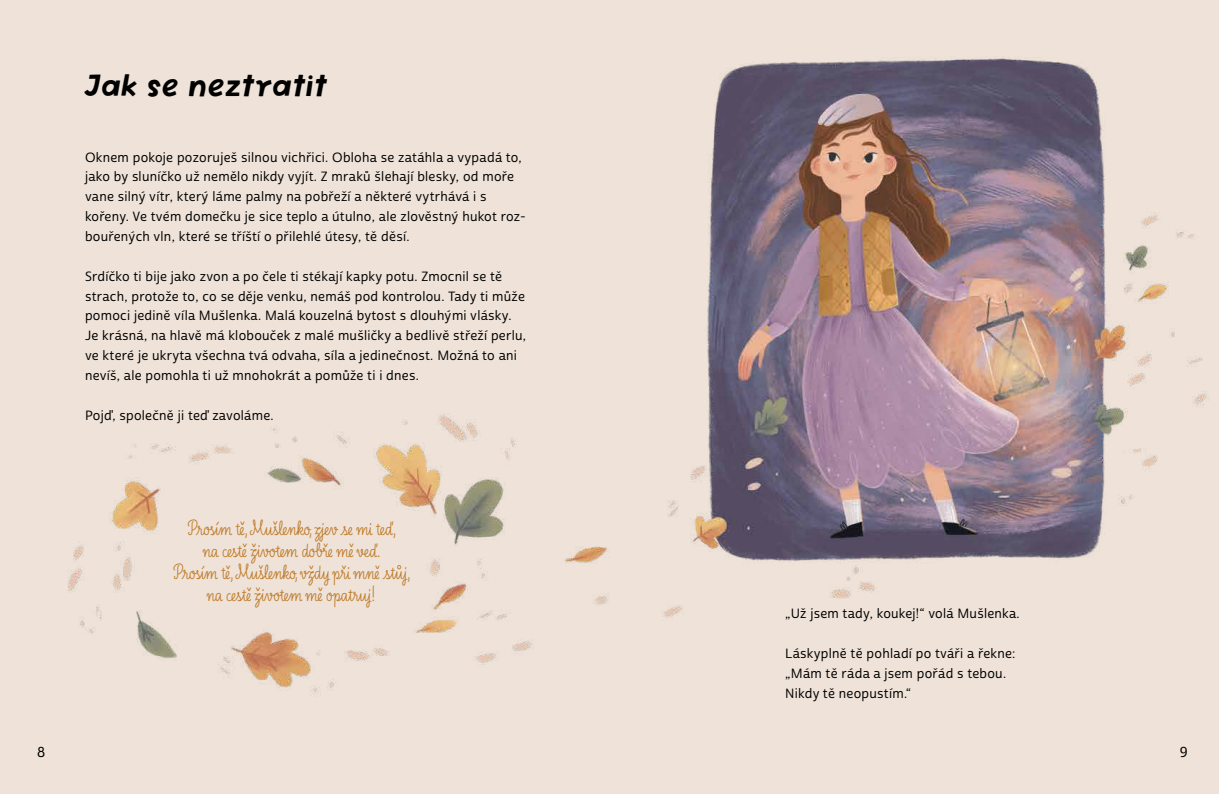
<style>
.page{position:relative;width:1219px;height:794px;background:#fff}
.page>*{position:absolute;margin:0;border:0;box-sizing:border-box;transform-origin:0 0}
.t1{font:35px "Tiny Titans";letter-spacing:.02em;color:#000}
.t2{font:700 22px/22px "Liebe Lotte";color:#bf7c2b;text-align:center}
.t3{font:14px "Cabrito Sans Nor Med";color:#000}
.t4{font:13px/19.8px "Cabrito Sans Nor Med";letter-spacing:.02em;color:#000}
</style>
<div class="page">
<img style="left:0;top:0;width:1219px;height:794px">
<h1 class="t1" style="left:85px;top:64px;width:243px">Jak se neztratit</h1>
<p class="t4" style="left:85px;top:147px;width:442px">Oknem pokoje pozoruješ silnou vichřici. Obloha se zatáhla a vypadá to, jako by sluníčko už nemělo nikdy vyjít. Z mraků šlehají blesky, od moře vane silný vítr, který láme palmy na pobřeží a některé vytrhává i s kořeny. Ve tvém domečku je sice teplo a útulno, ale zlověstný hukot roz&shy;bouřených vln, které se tříští o přilehlé útesy, tě děsí.</p>
<p class="t4" style="left:85px;top:267px;width:443px">Srdíčko ti bije jako zvon a po čele ti stékají kapky potu. Zmocnil se tě strach, protože to, co se děje venku, nemáš pod kontrolou. Tady ti může pomoci jedině víla Mušlenka. Malá kouzelná bytost s dlouhými vlásky.<br>Je krásná, na hlavě má klobouček z malé mušličky a bedlivě střeží perlu, ve které je ukryta všechna tvá odvaha, síla a jedinečnost. Možná to ani nevíš, ale pomohla ti už mnohokrát a pomůže ti i dnes.</p>
<p class="t4" style="left:85px;top:405px;width:190px">Pojď, společně ji teď zavoláme.</p>
<h2 class="t2" style="left:173px;top:518px;width:237px">Prosím tě, Mušlenko, zjev se mi teď,<br>na cestě životem dobře mě veď.<br>Prosím tě, Mušlenko, vždy při mně stůj, na cestě životem mě opatruj!</h2>
<p class="t4" style="left:785px;top:604px;width:236px">„Už jsem tady, koukej!“ volá Mušlenka.</p>
<p class="t4" style="left:785px;top:644px;width:232px">Láskyplně tě pohladí po tváři a řekne: „Mám tě ráda a jsem pořád s tebou.<br>Nikdy tě neopustím.“</p>
<p class="t3" style="left:37px;top:743px;width:10px">8</p>
<p class="t3" style="left:1180px;top:743px;width:9px">9</p>
</div>
